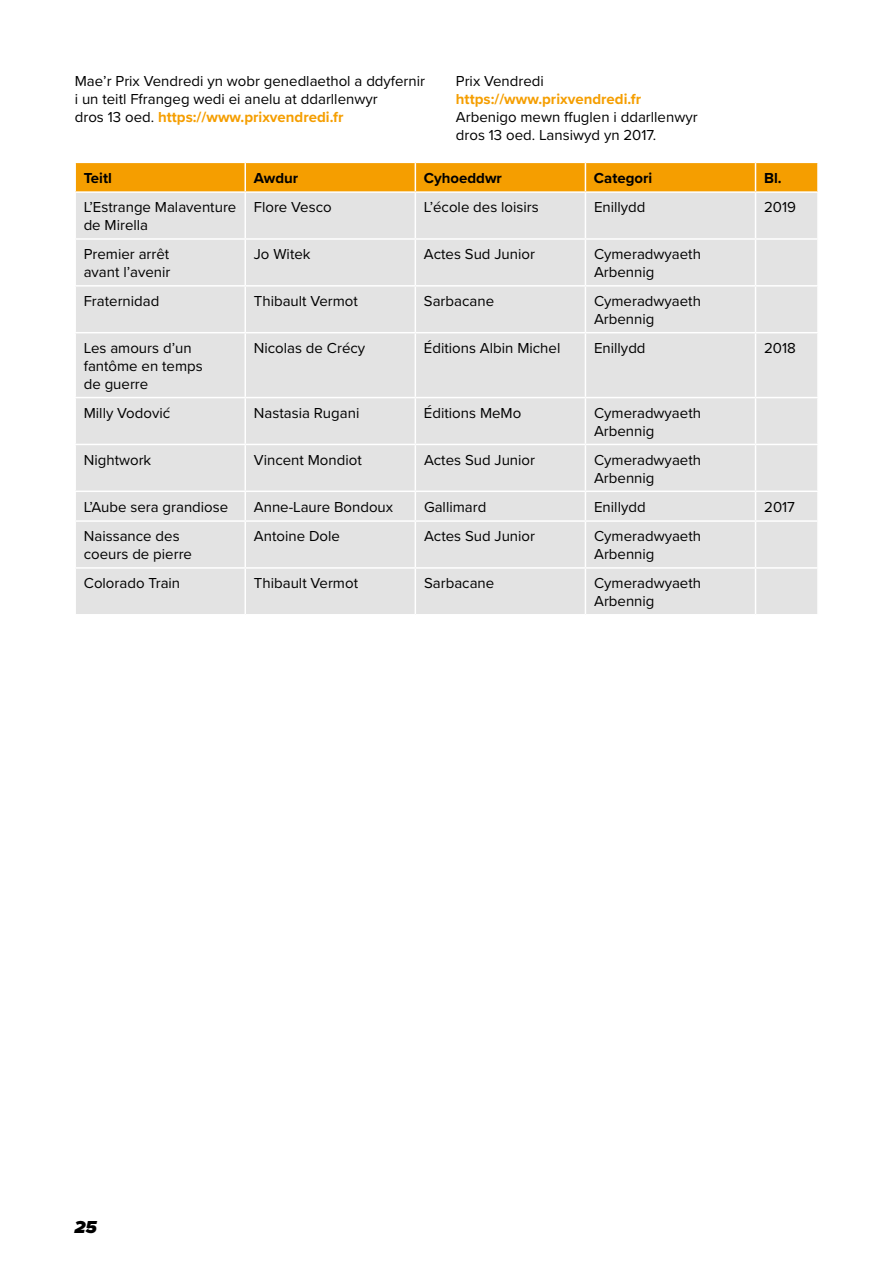
<style>
.page{position:relative;width:893px;height:1263px;background:#fff}
.page>*{position:absolute;margin:0;border:0;box-sizing:border-box;transform-origin:0 0}
.t1{font:italic 900 18px "Proxima Nova";color:#000}
.t2{font:15px/18px "Proxima Nova";color:#000}
.t3{font:700 15px "Proxima Nova";color:#000}
.t4{font:700 15px "Proxima Nova";color:#f59e00}
.s1{font-weight:700;color:#f59e00}
</style>
<div class="page">
<div style="left:76px;top:193px;width:741px;height:421px;background:#e3e3e3"></div>
<svg style="left:75px;top:162px;width:742px;height:29px;background:#f5a20b"></svg>
<hr style="left:244px;top:193px;width:2px;height:45px;background:#fff">
<hr style="left:415px;top:193px;width:1px;height:45px;background:#fff">
<hr style="left:585px;top:193px;width:1px;height:45px;background:#fff">
<hr style="left:755px;top:193px;width:1px;height:45px;background:#fff">
<hr style="left:74px;top:238px;width:171px;height:2px;background:#fff">
<hr style="left:245px;top:238px;width:170px;height:2px;background:#fff">
<hr style="left:244px;top:240px;width:2px;height:45px;background:#fff">
<hr style="left:415px;top:238px;width:170px;height:2px;background:#fff">
<hr style="left:415px;top:240px;width:1px;height:45px;background:#fff">
<hr style="left:585px;top:238px;width:170px;height:2px;background:#fff">
<hr style="left:585px;top:240px;width:1px;height:45px;background:#fff">
<hr style="left:755px;top:238px;width:64px;height:2px;background:#fff">
<hr style="left:755px;top:240px;width:1px;height:45px;background:#fff">
<hr style="left:74px;top:285px;width:171px;height:2px;background:#fff">
<hr style="left:245px;top:285px;width:170px;height:2px;background:#fff">
<hr style="left:244px;top:287px;width:2px;height:45px;background:#fff">
<hr style="left:415px;top:285px;width:170px;height:2px;background:#fff">
<hr style="left:415px;top:287px;width:1px;height:45px;background:#fff">
<hr style="left:585px;top:285px;width:170px;height:2px;background:#fff">
<hr style="left:585px;top:287px;width:1px;height:45px;background:#fff">
<hr style="left:755px;top:285px;width:64px;height:2px;background:#fff">
<hr style="left:755px;top:287px;width:1px;height:45px;background:#fff">
<hr style="left:74px;top:332px;width:171px;height:1px;background:#fff">
<hr style="left:245px;top:332px;width:170px;height:1px;background:#fff">
<hr style="left:244px;top:333px;width:2px;height:64px;background:#fff">
<hr style="left:415px;top:332px;width:170px;height:1px;background:#fff">
<hr style="left:415px;top:333px;width:1px;height:64px;background:#fff">
<hr style="left:585px;top:332px;width:170px;height:1px;background:#fff">
<hr style="left:585px;top:333px;width:1px;height:64px;background:#fff">
<hr style="left:755px;top:332px;width:64px;height:1px;background:#fff">
<hr style="left:755px;top:333px;width:1px;height:64px;background:#fff">
<hr style="left:74px;top:397px;width:171px;height:1px;background:#fff">
<hr style="left:245px;top:397px;width:170px;height:1px;background:#fff">
<hr style="left:244px;top:398px;width:2px;height:46px;background:#fff">
<hr style="left:415px;top:397px;width:170px;height:1px;background:#fff">
<hr style="left:415px;top:398px;width:1px;height:46px;background:#fff">
<hr style="left:585px;top:397px;width:170px;height:1px;background:#fff">
<hr style="left:585px;top:398px;width:1px;height:46px;background:#fff">
<hr style="left:755px;top:397px;width:64px;height:1px;background:#fff">
<hr style="left:755px;top:398px;width:1px;height:46px;background:#fff">
<hr style="left:74px;top:444px;width:171px;height:1px;background:#fff">
<hr style="left:245px;top:444px;width:170px;height:1px;background:#fff">
<hr style="left:244px;top:445px;width:2px;height:45px;background:#fff">
<hr style="left:415px;top:444px;width:170px;height:1px;background:#fff">
<hr style="left:415px;top:445px;width:1px;height:45px;background:#fff">
<hr style="left:585px;top:444px;width:170px;height:1px;background:#fff">
<hr style="left:585px;top:445px;width:1px;height:45px;background:#fff">
<hr style="left:755px;top:444px;width:64px;height:1px;background:#fff">
<hr style="left:755px;top:445px;width:1px;height:45px;background:#fff">
<hr style="left:74px;top:490px;width:171px;height:2px;background:#fff">
<hr style="left:245px;top:490px;width:170px;height:2px;background:#fff">
<hr style="left:244px;top:492px;width:2px;height:28px;background:#fff">
<hr style="left:415px;top:490px;width:170px;height:2px;background:#fff">
<svg style="left:415px;top:492px;width:1px;height:28px"></svg>
<hr style="left:585px;top:490px;width:170px;height:2px;background:#fff">
<svg style="left:585px;top:492px;width:1px;height:28px"></svg>
<hr style="left:755px;top:490px;width:64px;height:2px;background:#fff">
<svg style="left:755px;top:492px;width:1px;height:28px"></svg>
<hr style="left:74px;top:520px;width:171px;height:2px;background:#fff">
<hr style="left:245px;top:520px;width:170px;height:2px;background:#fff">
<hr style="left:244px;top:522px;width:2px;height:45px;background:#fff">
<hr style="left:415px;top:520px;width:170px;height:2px;background:#fff">
<hr style="left:415px;top:522px;width:1px;height:45px;background:#fff">
<hr style="left:585px;top:520px;width:170px;height:2px;background:#fff">
<hr style="left:585px;top:522px;width:1px;height:45px;background:#fff">
<hr style="left:755px;top:520px;width:64px;height:2px;background:#fff">
<hr style="left:755px;top:522px;width:1px;height:45px;background:#fff">
<hr style="left:74px;top:567px;width:171px;height:2px;background:#fff">
<hr style="left:245px;top:567px;width:170px;height:2px;background:#fff">
<hr style="left:244px;top:569px;width:2px;height:45px;background:#fff">
<hr style="left:415px;top:567px;width:170px;height:2px;background:#fff">
<hr style="left:415px;top:569px;width:1px;height:45px;background:#fff">
<hr style="left:585px;top:567px;width:170px;height:2px;background:#fff">
<hr style="left:585px;top:569px;width:1px;height:45px;background:#fff">
<hr style="left:755px;top:567px;width:64px;height:2px;background:#fff">
<hr style="left:755px;top:569px;width:1px;height:45px;background:#fff">
<p class="t2" style="left:75px;top:72px;width:352px">Mae’r Prix Vendredi yn wobr genedlaethol a ddyfernir i un teitl Ffrangeg wedi ei anelu at ddarllenwyr<br>dros 13 oed. <span class="s1">https://www.prixvendredi.fr</span></p>
<p class="t2" style="left:456px;top:72px;width:89px">Prix Vendredi</p>
<p class="t4" style="left:456px;top:88px;width:187px">https://www.prixvendredi.fr</p>
<p class="t2" style="left:456px;top:108px;width:243px">Arbenigo mewn ffuglen i ddarllenwyr dros 13 oed. Lansiwyd yn 2017.</p>
<p class="t3" style="left:84px;top:167px;width:30px">Teitl</p>
<p class="t3" style="left:254px;top:167px;width:46px">Awdur</p>
<p class="t3" style="left:424px;top:167px;width:80px">Cyhoeddwr</p>
<p class="t3" style="left:594px;top:167px;width:60px">Categori</p>
<p class="t3" style="left:764px;top:167px;width:19px">Bl.</p>
<p class="t2" style="left:84px;top:198px;width:154px">L’Estrange Malaventure de Mirella</p>
<p class="t2" style="left:254px;top:198px;width:79px">Flore Vesco</p>
<p class="t2" style="left:424px;top:198px;width:116px">L’école des loisirs</p>
<p class="t2" style="left:594px;top:198px;width:53px">Enillydd</p>
<p class="t2" style="left:764px;top:198px;width:33px">2019</p>
<p class="t2" style="left:84px;top:245px;width:88px">Premier arrêt avant l’avenir</p>
<p class="t2" style="left:254px;top:245px;width:58px">Jo Witek</p>
<p class="t2" style="left:424px;top:245px;width:113px">Actes Sud Junior</p>
<p class="t2" style="left:594px;top:245px;width:108px">Cymeradwyaeth<br>Arbennig</p>
<p class="t2" style="left:84px;top:292px;width:77px">Fraternidad</p>
<p class="t2" style="left:254px;top:292px;width:106px">Thibault Vermot</p>
<p class="t2" style="left:424px;top:292px;width:72px">Sarbacane</p>
<p class="t2" style="left:594px;top:292px;width:108px">Cymeradwyaeth<br>Arbennig</p>
<p class="t2" style="left:84px;top:338px;width:120px">Les amours d’un fantôme en temps de guerre</p>
<p class="t2" style="left:254px;top:338px;width:113px">Nicolas de Crécy</p>
<p class="t2" style="left:424px;top:338px;width:138px">Éditions Albin Michel</p>
<p class="t2" style="left:594px;top:338px;width:53px">Enillydd</p>
<p class="t2" style="left:764px;top:338px;width:33px">2018</p>
<p class="t2" style="left:84px;top:403px;width:88px">Milly Vodović</p>
<p class="t2" style="left:254px;top:403px;width:107px">Nastasia Rugani</p>
<p class="t2" style="left:424px;top:403px;width:99px">Éditions MeMo</p>
<p class="t2" style="left:594px;top:403px;width:108px">Cymeradwyaeth<br>Arbennig</p>
<p class="t2" style="left:84px;top:450px;width:69px">Nightwork</p>
<p class="t2" style="left:254px;top:450px;width:109px">Vincent Mondiot</p>
<p class="t2" style="left:424px;top:450px;width:113px">Actes Sud Junior</p>
<p class="t2" style="left:594px;top:450px;width:108px">Cymeradwyaeth<br>Arbennig</p>
<p class="t2" style="left:84px;top:497px;width:146px">L’Aube sera grandiose</p>
<p class="t2" style="left:254px;top:497px;width:141px">Anne-Laure Bondoux</p>
<p class="t2" style="left:424px;top:497px;width:64px">Gallimard</p>
<p class="t2" style="left:594px;top:497px;width:53px">Enillydd</p>
<p class="t2" style="left:764px;top:497px;width:32px">2017</p>
<p class="t2" style="left:84px;top:527px;width:110px">Naissance des coeurs de pierre</p>
<p class="t2" style="left:254px;top:527px;width:87px">Antoine Dole</p>
<p class="t2" style="left:424px;top:527px;width:113px">Actes Sud Junior</p>
<p class="t2" style="left:594px;top:527px;width:108px">Cymeradwyaeth<br>Arbennig</p>
<p class="t2" style="left:84px;top:574px;width:98px">Colorado Train</p>
<p class="t2" style="left:254px;top:574px;width:106px">Thibault Vermot</p>
<p class="t2" style="left:424px;top:574px;width:72px">Sarbacane</p>
<p class="t2" style="left:594px;top:574px;width:108px">Cymeradwyaeth<br>Arbennig</p>
<p class="t1" style="left:74px;top:1213px;width:24px">25</p>
</div>
